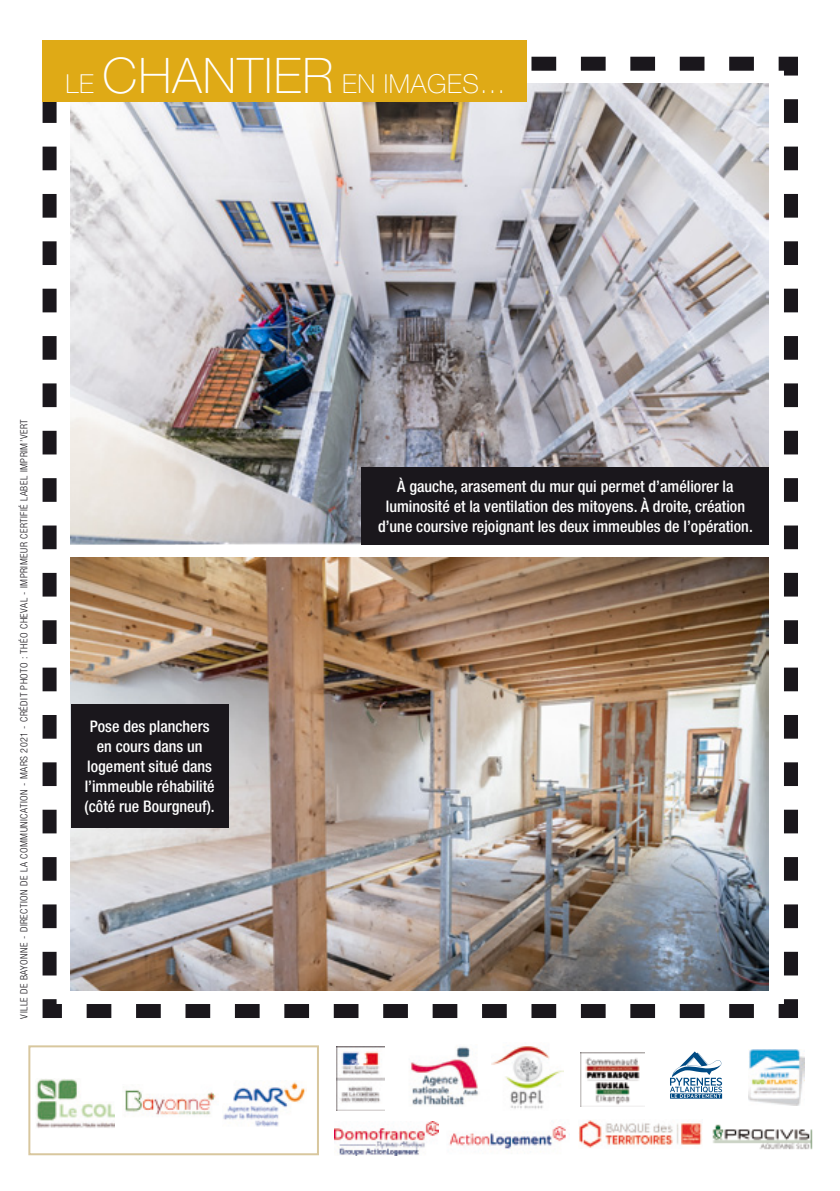
<style>
.page{position:relative;width:840px;height:1191px;background:#fff}
.page>*{position:absolute;margin:0;border:0;box-sizing:border-box;transform-origin:0 0}
.t1{font:100 26.2px "Helvetica Neue LT Std";letter-spacing:.025em;color:#fff}
.t2{font:500 condensed 16px/20px "Helvetica Neue LT Std";color:#fff;text-align:center}
.t3{font:300 condensed 10px "Helvetica Neue LT Std";letter-spacing:.05em;color:#1a171c}
.s1{font-size:49.2px}
</style>
<div class="page">
<img style="left:42px;top:50px;width:756px;height:968px">
<div style="left:42px;top:41px;width:484px;height:61px;background:#dfaa16"></div>
<div style="left:361px;top:468px;width:407px;height:77px;background:#1a171c"></div>
<div style="left:71px;top:704px;width:157px;height:124px;background:#1a171c"></div>
<img style="left:748px;top:1049px;width:56px;height:56px">
<img style="left:223px;top:1081px;width:84px;height:46px">
<img style="left:336px;top:1046px;width:48px;height:64px">
<img style="left:410px;top:1046px;width:69px;height:60px">
<img style="left:123px;top:1087px;width:93px;height:28px">
<img style="left:491px;top:1046px;width:72px;height:63px">
<img style="left:580px;top:1052px;width:64px;height:54px">
<svg style="left:670px;top:1051px;width:51px;height:47px"></svg>
<img style="left:334px;top:1121px;width:104px;height:34px">
<img style="left:449px;top:1122px;width:117px;height:30px">
<img style="left:579px;top:1120px;width:122px;height:28px">
<img style="left:712px;top:1124px;width:101px;height:26px">
<div style="left:28px;top:1045px;width:291px;height:110px;border:2px solid #d8c79e"></div>
<img style="left:36px;top:1079px;width:79px;height:49px">
<h1 class="t1" style="left:65px;top:69px;width:441px">LE <span class="s1">CHANTIER</span> EN IMAGES…</h1>
<p class="t3" style="left:18px;top:1018px;width:600px;rotate:-90deg">VILLE DE BAYONNE - DIRECTION DE LA COMMUNICATION - mars 2021 - CRÉDIT PHOTO : Théo cheval - IMPRIMEUR CERTIFIÉ LABEL IMPRIM’VERT</p>
<p class="t2" style="left:85px;top:716px;width:131px">Pose des planchers en cours dans un logement situé dans l’immeuble réhabilité (côté rue Bourgneuf).</p>
<p class="t2" style="left:378px;top:476px;width:376px">À gauche, arasement du mur qui permet d’améliorer la luminosité et la ventilation des mitoyens. À droite, création d’une coursive rejoignant les deux immeubles de l’opération.</p>
</div>
